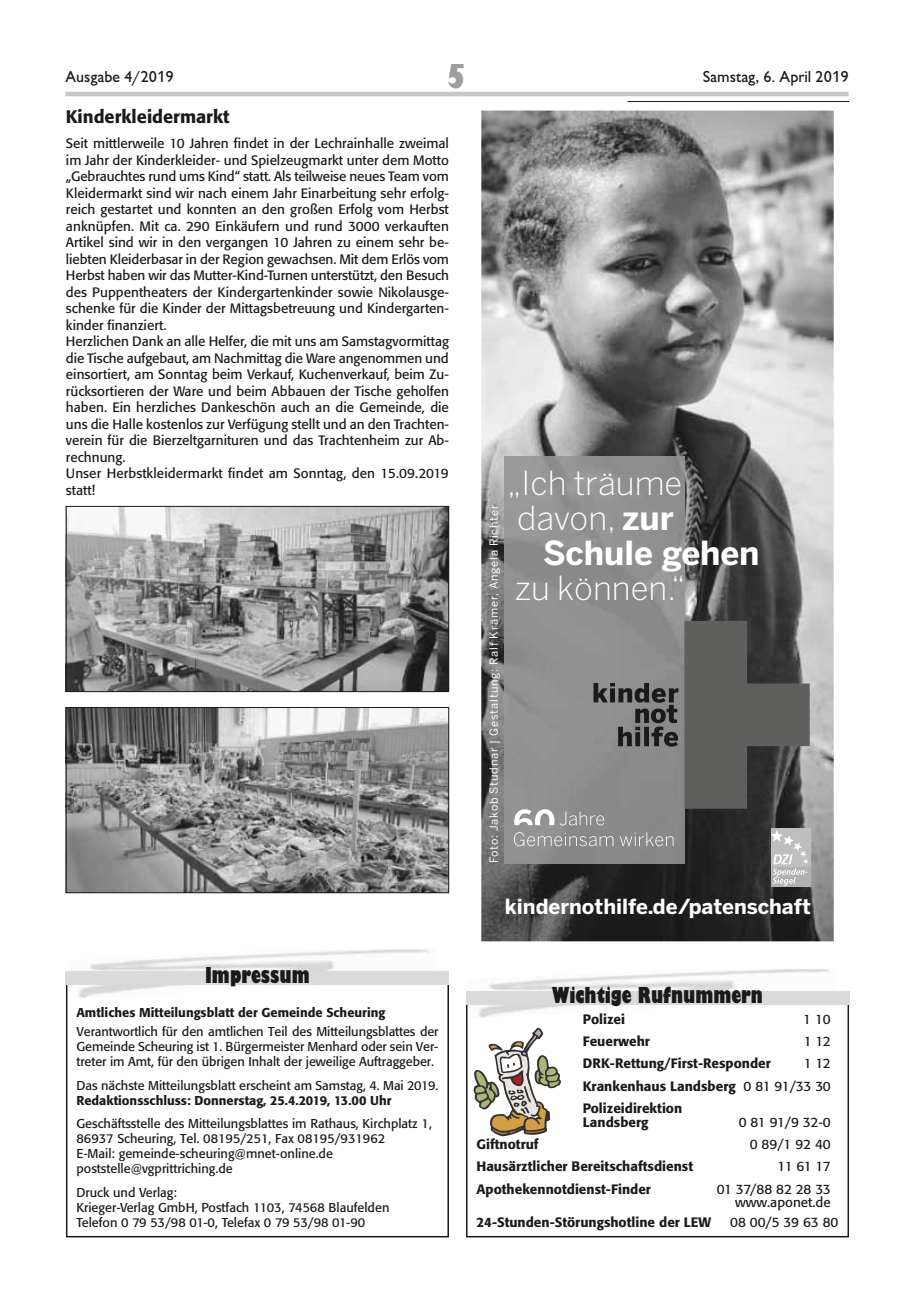
<style>
.page{position:relative;width:915px;height:1297px;background:#fff}
.page>*{position:absolute;margin:0;border:0;box-sizing:border-box;transform-origin:0 0}
.t1{font:800 condensed 36px "Giltus T";color:#9c9d9d}
.t2{font:300 32.85px "Benton Sans";color:#fff}
.t3{font:700 32.85px "Benton Sans";letter-spacing:-.005em;color:#fff}
.t4{font:800 condensed 24px "Giltus T";color:#1a1a18}
.t5{font:700 20.55px "Benton Sans";color:#fff}
.t6{font:500 18px "Formata";color:#1a1a18}
.t7{font:500 16.5px "Giltus T";color:#1a1a18}
.t8{font:13.5px/16.5px "Formata";color:#1a1a18}
.t9{font:500 13.5px/22.4px "Formata";color:#1a1a18;text-align:justify}
.t10{font:12.75px/15px "Formata";color:#1a1a18}
.t11{font:500 12.75px "Formata";color:#1a1a18}
.t12{font:11.1px "Benton Sans";letter-spacing:.07em;color:#fff}
.s1{font-weight:700}
.s2{font-weight:400}
</style>
<div class="page">
<hr style="left:65px;top:92px;width:783px;height:4px;background:#c5c6c6">
<hr style="left:627px;top:101px;width:221px;height:1px;background:#1a1a18">
<img style="left:68px;top:508px;width:379px;height:182px">
<div style="left:66px;top:506px;width:383px;height:186px;border:1px solid #1a1a18"></div>
<img style="left:68px;top:709px;width:379px;height:182px">
<div style="left:66px;top:707px;width:383px;height:186px;border:1px solid #1a1a18"></div>
<div style="left:466px;top:998px;width:382px;height:239px;border:2px solid #1a1a18"></div>
<img style="left:467px;top:969px;width:370px;height:49px">
<div style="left:466px;top:991px;width:382px;height:13px;background:#d9dada"></div>
<svg style="left:473px;top:1028px;width:87px;height:108px"></svg>
<div style="left:66px;top:981px;width:383px;height:256px;border:2px solid #1a1a18"></div>
<img style="left:67px;top:949px;width:362px;height:50px">
<div style="left:66px;top:971px;width:383px;height:14px;background:#d9dada"></div>
<img style="left:481px;top:111px;width:352px;height:830px">
<img style="left:504px;top:456px;width:180px;height:407px">
<svg style="left:684px;top:621px;width:125px;height:188px;background:#585857"></svg>
<svg style="left:593px;top:683px;width:85px;height:63px;background:#656565"></svg>
<div style="left:770px;top:828px;width:39px;height:38px;background:#bdbebe"></div>
<div style="left:770px;top:867px;width:39px;height:19px;background:#b0b1b1"></div>
<svg style="left:770px;top:830px;width:37px;height:56px"></svg>
<svg style="left:513px;top:832px;width:160px;height:14px;background:#9c9c9c"></svg>
<svg style="left:514px;top:809px;width:90px;height:16px"></svg>
<p class="t7" style="left:65px;top:67px;width:110px">Ausgabe 4/2019</p>
<h1 class="t1" style="left:447px;top:55px;width:19px">5</h1>
<p class="t7" style="left:702px;top:67px;width:147px">Samstag, 6. April 2019</p>
<h3 class="t6" style="left:66px;top:106px;width:165px">Kinderkleidermarkt</h3>
<p class="t8" style="left:66px;top:135px;width:384px">Seit mittlerweile 10 Jahren findet in der Lechrainhalle zweimal im Jahr der Kinderkleider- und Spielzeugmarkt unter dem Motto „Gebrauchtes rund ums Kind“ statt. Als teilweise neues Team vom Kleidermarkt sind wir nach einem Jahr Einarbeitung sehr erfolg&shy;reich gestartet und konnten an den großen Erfolg vom Herbst anknüpfen. Mit ca. 290 Einkäufern und rund 3000 verkauften Artikel sind wir in den vergangen 10 Jahren zu einem sehr be&shy;liebten Kleiderbasar in der Region gewachsen. Mit dem Erlös vom Herbst haben wir das Mutter-Kind-Turnen unterstützt, den Besuch des Puppentheaters der Kindergartenkinder sowie Nikolausge&shy;schenke für die Kinder der Mittagsbetreuung und Kindergarten&shy;kinder finanziert.<br>Herzlichen Dank an alle Helfer, die mit uns am Samstagvormittag die Tische aufgebaut, am Nachmittag die Ware angenommen und einsortiert, am Sonntag beim Verkauf, Kuchenverkauf, beim Zu&shy;rücksortieren der Ware und beim Abbauen der Tische geholfen haben. Ein herzliches Dankeschön auch an die Gemeinde, die uns die Halle kostenlos zur Verfügung stellt und an den Trachten&shy;verein für die Bierzeltgarnituren und das Trachtenheim zur Ab&shy;rechnung.<br>Unser Herbstkleidermarkt findet am Sonntag, den 15.09.2019 statt!</p>
<h2 class="t2" style="left:507px;top:463px;width:177px">„Ich träume</h2>
<h2 class="t2" style="left:517px;top:498px;width:158px">davon, <span class="s1">zur</span></h2>
<h2 class="t3" style="left:543px;top:533px;width:218px">Schule gehen</h2>
<h2 class="t2" style="left:514px;top:568px;width:172px">zu können.“</h2>
<p class="t12" style="left:487px;top:863px;width:360px;rotate:-90deg">Foto: Jakob Studnar | Gestaltung: Ralf Krämer, Angela Richter</p>
<h3 class="t4" style="left:205px;top:961px;width:106px">Impressum</h3>
<p class="t11" style="left:76px;top:1005px;width:310px">Amtliches Mitteilungsblatt der Gemeinde Scheuring</p>
<p class="t10" style="left:76px;top:1024px;width:363px;text-align:justify">Verantwortlich für den amtlichen Teil des Mitteilungsblattes der Gemeinde Scheuring ist 1. Bürgermeister Menhard oder sein Ver&shy;treter im Amt, für den übrigen Inhalt der jeweilige Auftraggeber.</p>
<p class="t10" style="left:76px;top:1078px;width:363px">Das nächste Mitteilungsblatt erscheint am Samstag, 4. Mai 2019.</p>
<p class="t11" style="left:76px;top:1092px;width:316px">Redaktionsschluss: Donnerstag, 25.4.2019, 13.00 Uhr</p>
<p class="t10" style="left:76px;top:1116px;width:357px">Geschäftsstelle des Mitteilungsblattes im Rathaus, Kirchplatz 1, 86937 Scheuring, Tel. 08195/251, Fax 08195/931962<br>E-Mail: gemeinde-scheuring@mnet-online.de poststelle@vgprittriching.de</p>
<p class="t10" style="left:76px;top:1185px;width:314px">Druck und Verlag:<br>Krieger-Verlag GmbH, Postfach 1103, 74568 Blaufelden<br>Telefon 0 79 53/98 01-0, Telefax 0 79 53/98 01-90</p>
<h3 class="t5" style="left:504px;top:895px;width:307px">kindernothilfe.de/patenschaft</h3>
<h3 class="t4" style="left:552px;top:981px;width:212px">Wichtige Rufnummern</h3>
<p class="t9" style="left:582px;top:1008px;width:44px">Polizei</p>
<p class="t8" style="left:803px;top:1011px;width:29px">1 10</p>
<p class="t9" style="left:582px;top:1030px;width:68px">Feuerwehr</p>
<p class="t8" style="left:803px;top:1033px;width:28px">1 12</p>
<p class="t9" style="left:582px;top:1052px;width:189px">DRK-Rettung/First-Responder</p>
<p class="t9" style="left:582px;top:1052px;width:249px;text-indent:221px"><span class="s2">1 12<br></span>Krankenhaus Landsberg <span class="s2">0 81 91/33 30<br></span>Polizeidirektion</p>
<p class="t9" style="left:582px;top:1111px;width:67px">Landsberg</p>
<p class="t8" style="left:738px;top:1114px;width:93px">0 81 91/9 32-0</p>
<p class="t9" style="left:476px;top:1133px;width:64px">Giftnotruf</p>
<p class="t8" style="left:749px;top:1136px;width:82px">0 89/1 92 40</p>
<p class="t9" style="left:476px;top:1155px;width:218px">Hausärztlicher Bereitschaftsdienst</p>
<p class="t8" style="left:777px;top:1158px;width:55px">11 61 17</p>
<p class="t9" style="left:476px;top:1177px;width:176px">Apothekennotdienst-Finder</p>
<p class="t8" style="left:716px;top:1182px;width:115px;line-height:13.8px;text-align:right">01 37/88 82 28 33 www.aponet.de</p>
<p class="t9" style="left:476px;top:1211px;width:236px">24-Stunden-Störungshotline der LEW</p>
<p class="t8" style="left:730px;top:1214px;width:110px">08 00/5 39 63 80</p>
</div>
